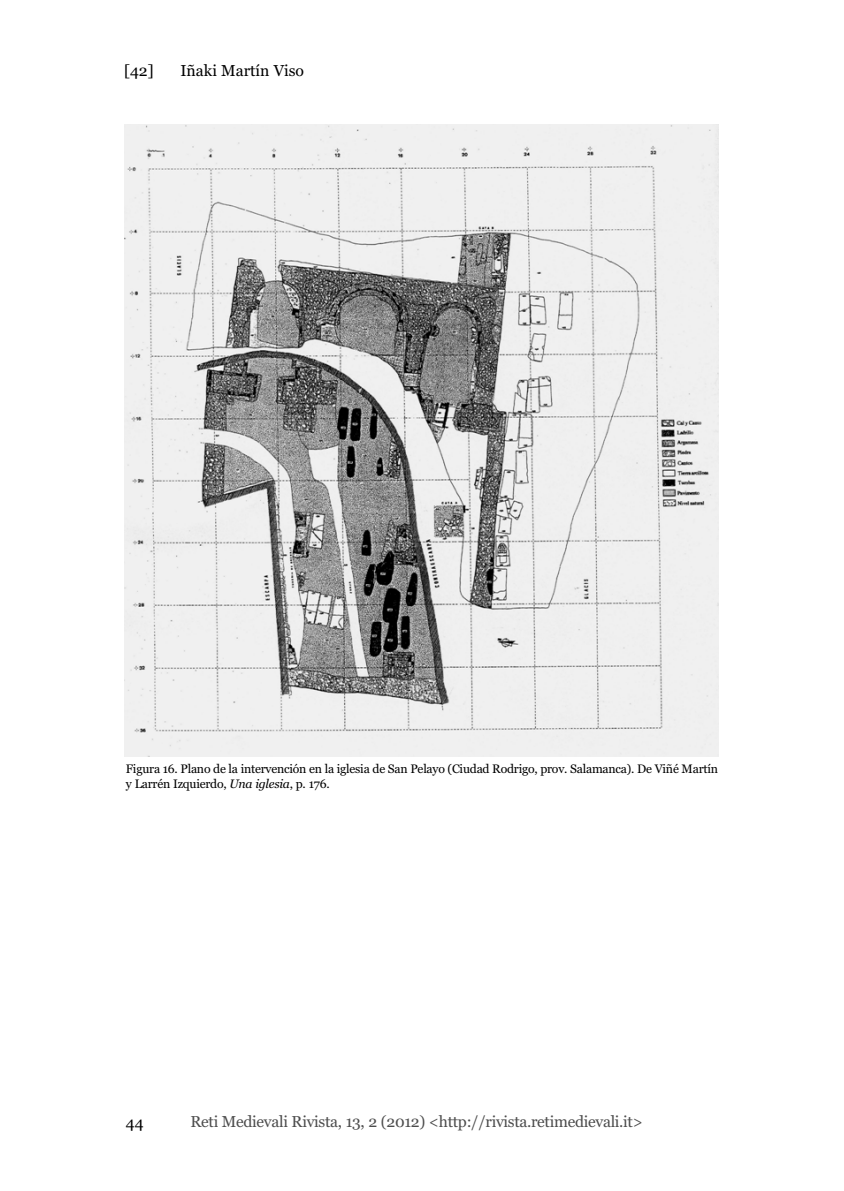
<style>
.page{position:relative;width:844px;height:1191px;background:#fff}
.page>*{position:absolute;margin:0;border:0;box-sizing:border-box;transform-origin:0 0}
.t1{font:15.75px "Georgia";letter-spacing:-.02em;color:#4d4d4d}
.t2{font:15.75px "Georgia";color:#000}
.t3{font:12.25px/14.9px "Georgia";letter-spacing:-.02em;color:#000}
.s1{font-style:italic}
</style>
<div class="page">
<img style="left:124px;top:124px;width:594px;height:632px">
<p class="t2" style="left:124px;top:61px;width:31px">[42]</p>
<p class="t2" style="left:180px;top:61px;width:125px">Iñaki Martín Viso</p>
<p class="t3" style="left:126px;top:761px;width:593px">Figura 16. Plano de la intervención en la iglesia de San Pelayo (Ciudad Rodrigo, prov. Salamanca). De Viñé Martín y Larrén Izquierdo, <span class="s1">Una iglesia</span>, p. 176.</p>
<p class="t2" style="left:126px;top:1113px;width:19px">44</p>
<p class="t1" style="left:190px;top:1112px;width:454px">Reti Medievali Rivista, 13, 2 (2012) &lt;http://rivista.retimedievali.it&gt;</p>
</div>
